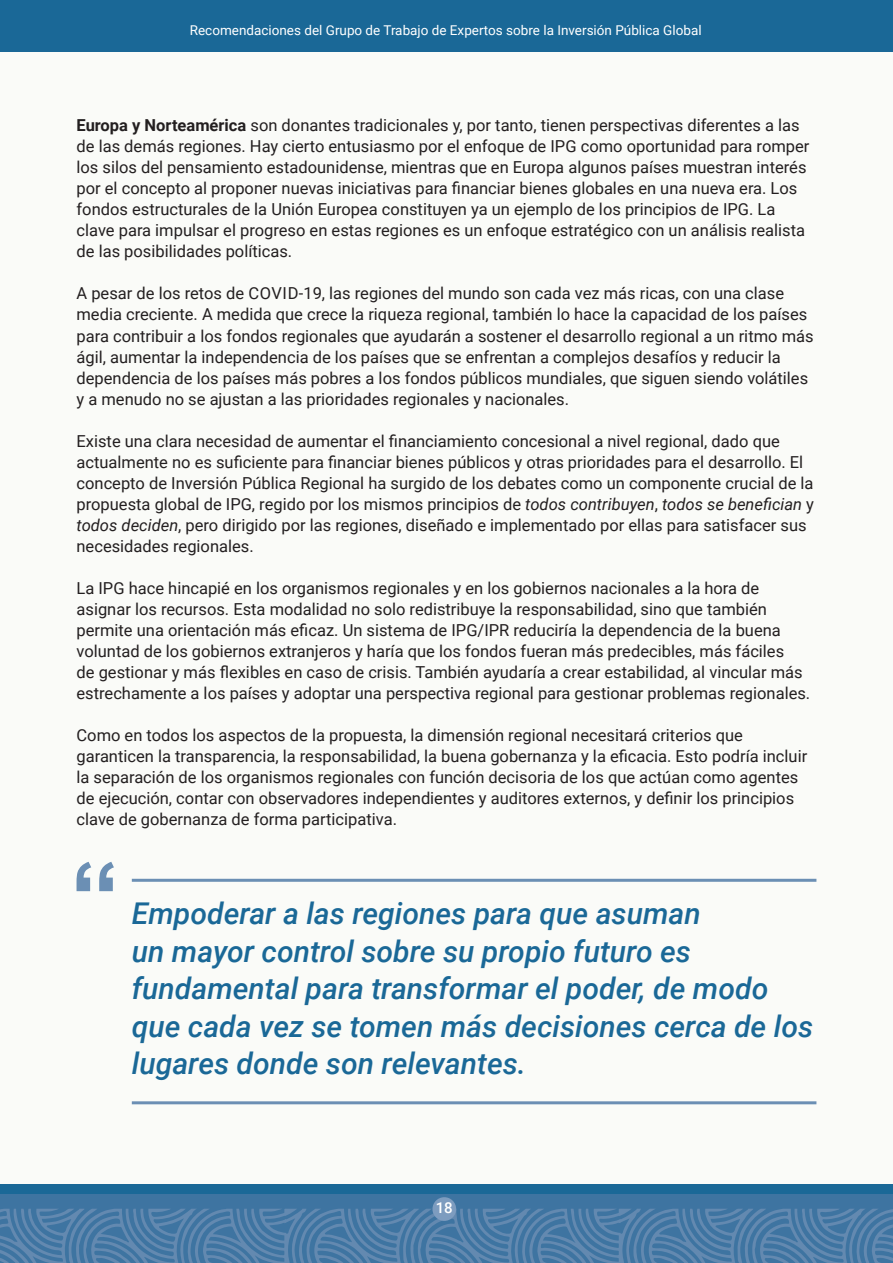
<style>
.page{position:relative;width:893px;height:1263px;background:#fafbf8}
.page>*{position:absolute;margin:0;border:0;box-sizing:border-box;transform-origin:0 0}
.t1{font:italic 500 30px/37.5px "Roboto";color:#1a6897}
.t2{font:16.5px/21px "Roboto";color:#231f20}
.t3{font:500 15px "Roboto";color:#fff}
.t4{font:13.5px "Roboto";color:#fff}
.s1{font-weight:700}
.s2{font-style:italic}
</style>
<div class="page">
<div style="left:0;top:1184px;width:893px;height:79px;background:#1a6897"></div>
<div style="left:0;top:1194px;width:893px;height:69px;background:#3e74a1"></div>
<svg style="left:0;top:1209px;width:893px;height:54px"></svg>
<div style="left:0;top:0;width:893px;height:52px;background:#1a6897"></div>
<div style="left:432px;top:1197px;width:24px;height:24px;background:#7d9cbf;border-radius:50%"></div>
<hr style="left:132px;top:1101px;width:684px;height:3px;background:#6b8fb4">
<hr style="left:132px;top:879px;width:684px;height:3px;background:#6b8fb4">
<svg style="left:77px;top:862px;width:37px;height:29px"></svg>
<p class="t4" style="left:190px;top:21px;width:513px">Recomendaciones del Grupo de Trabajo de Expertos sobre la Inversión Pública Global</p>
<p class="t2" style="left:77px;top:114px;width:734px"><span class="s1">Europa y Norteamérica</span> son donantes tradicionales y, por tanto, tienen perspectivas diferentes a las de las demás regiones. Hay cierto entusiasmo por el enfoque de IPG como oportunidad para romper los silos del pensamiento estadounidense, mientras que en Europa algunos países muestran interés por el concepto al proponer nuevas iniciativas para financiar bienes globales en una nueva era. Los fondos estructurales de la Unión Europea constituyen ya un ejemplo de los principios de IPG. La clave para impulsar el progreso en estas regiones es un enfoque estratégico con un análisis realista de las posibilidades políticas.</p>
<p class="t2" style="left:77px;top:282px;width:739px">A pesar de los retos de COVID-19, las regiones del mundo son cada vez más ricas, con una clase media creciente. A medida que crece la riqueza regional, también lo hace la capacidad de los países para contribuir a los fondos regionales que ayudarán a sostener el desarrollo regional a un ritmo más ágil, aumentar la independencia de los países que se enfrentan a complejos desafíos y reducir la dependencia de los países más pobres a los fondos públicos mundiales, que siguen siendo volátiles y a menudo no se ajustan a las prioridades regionales y nacionales.</p>
<p class="t2" style="left:77px;top:429px;width:739px">Existe una clara necesidad de aumentar el financiamiento concesional a nivel regional, dado que actualmente no es suficiente para financiar bienes públicos y otras prioridades para el desarrollo. El concepto de Inversión Pública Regional ha surgido de los debates como un componente crucial de la propuesta global de IPG, regido por los mismos principios de <span class="s2">todos contribuyen</span>, <span class="s2">todos se benefician</span> y <span class="s2">todos deciden</span>, pero dirigido por las regiones, diseñado e implementado por ellas para satisfacer sus necesidades regionales.</p>
<p class="t2" style="left:77px;top:577px;width:735px">La IPG hace hincapié en los organismos regionales y en los gobiernos nacionales a la hora de asignar los recursos. Esta modalidad no solo redistribuye la responsabilidad, sino que también permite una orientación más eficaz. Un sistema de IPG/IPR reduciría la dependencia de la buena voluntad de los gobiernos extranjeros y haría que los fondos fueran más predecibles, más fáciles<br>de gestionar y más flexibles en caso de crisis. También ayudaría a crear estabilidad, al vincular más estrechamente a los países y adoptar una perspectiva regional para gestionar problemas regionales.</p>
<p class="t2" style="left:77px;top:724px;width:732px">Como en todos los aspectos de la propuesta, la dimensión regional necesitará criterios que garanticen la transparencia, la responsabilidad, la buena gobernanza y la eficacia. Esto podría incluir la separación de los organismos regionales con función decisoria de los que actúan como agentes de ejecución, contar con observadores independientes y auditores externos, y definir los principios clave de gobernanza de forma participativa.</p>
<h1 class="t1" style="left:132px;top:893px;width:683px">Empoderar a las regiones para que asuman<br>un mayor control sobre su propio futuro es fundamental para transformar el poder, de modo que cada vez se tomen más decisiones cerca de los lugares donde son relevantes.</h1>
<p class="t3" style="left:436px;top:1197px;width:19px">18</p>
</div>
